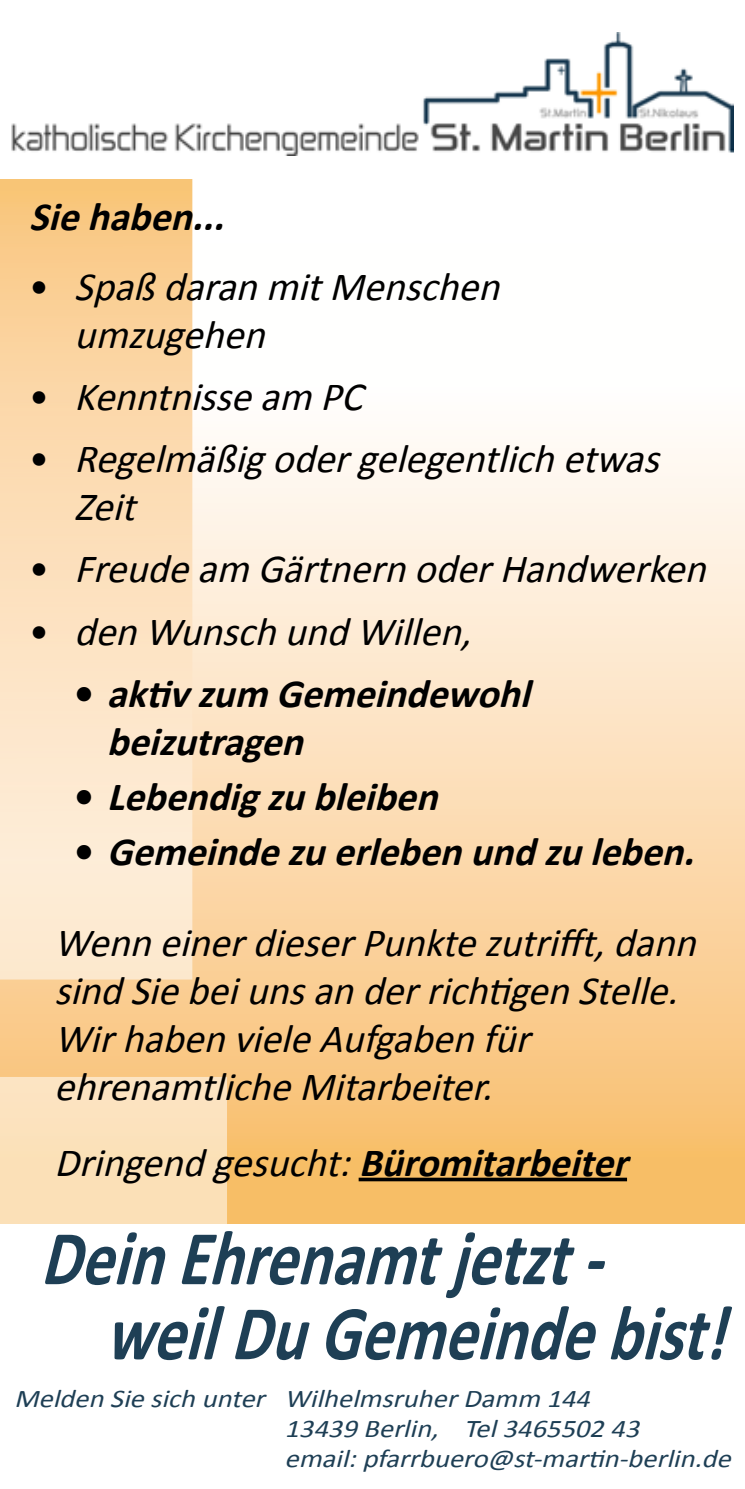
<style>
.page{position:relative;width:745px;height:1489px;background:#fff}
.page>*{position:absolute;margin:0;border:0;box-sizing:border-box;transform-origin:0 0}
.t1{font:1250px "Zekton";color:#fff;scale:1.86 1}
.t2{font:italic 700 78px/75px "Calibri";color:#1e3f55;scale:.82 1}
.t3{font:italic 40px/48px "Calibri";color:#000}
.t4{font:italic 700 40px/48px "Calibri";color:#000}
.t5{font:italic 25.5px/30px "Calibri";color:#1e3f55;scale:1.12 1}
.s1{font-style:normal}
.s2{font-weight:700}
</style>
<div class="page">
<div style="left:0;top:243px;width:744px;height:979px;background:linear-gradient(to bottom,#fff,#f8bc69)"></div>
<svg style="left:358px;top:1177px;width:268px;height:4px"></svg>
<img style="left:11px;top:32px;width:722px;height:124px">
<h1 class="t1" style="left:-168px;top:-142px;width:277px">!</h1>
<p class="t4" style="left:29px;top:191px;width:207px">Siehaben...</p>
<p class="t3" style="left:74px;top:260px;width:437px;text-indent:-45px"><span class="s1">•</span> Spaß daran mit Menschen umzugehen</p>
<p class="t3" style="left:29px;top:370px;width:345px"><span class="s1">•</span> Kenntnisse am PC</p>
<p class="t3" style="left:74px;top:433px;width:597px;text-indent:-45px"><span class="s1">•</span> Regelmäßig oder gelegentlich etwas<br>Zeit</p>
<p class="t3" style="left:29px;top:543px;width:688px"><span class="s1">•</span> Freude am Gärtnern oder Handwerken</p>
<p class="t3" style="left:29px;top:605px;width:454px"><span class="s1">•</span> den Wunsch und Willen,</p>
<p class="t4" style="left:107px;top:667px;width:435px;text-indent:-32px"><span class="s1">•</span> aktiv zum Gemeindewohl beizutragen</p>
<p class="t4" style="left:74px;top:770px;width:375px"><span class="s1">•</span> Lebendig zu bleiben</p>
<p class="t4" style="left:74px;top:825px;width:632px"><span class="s1">•</span> Gemeinde zu erleben und zu leben.</p>
<p class="t3" style="left:54px;top:916px;width:653px">Wenn einer dieser Punkte zutrifft, dann sind Sie bei uns an der richtigen Stelle.<br>Wir haben viele Aufgaben für ehrenamtliche Mitarbeiter.</p>
<p class="t3" style="left:54px;top:1136px;width:585px">Dringend gesucht: <span class="s2">Büromitarbeiter</span></p>
<h2 class="t2" style="left:105px;top:1216px;width:783px;text-indent:-65px">Dein Ehrenamt jetzt - weil Du Gemeinde bist!</h2>
<p class="t5" style="left:284px;top:1381px;width:406px;text-indent:-270px">Melden Sie sich unter Wilhelmsruher Damm 144<br>13439 Berlin, Tel 3465502 43<br>email: pfarrbuero@st-martin-berlin.de</p>
</div>
